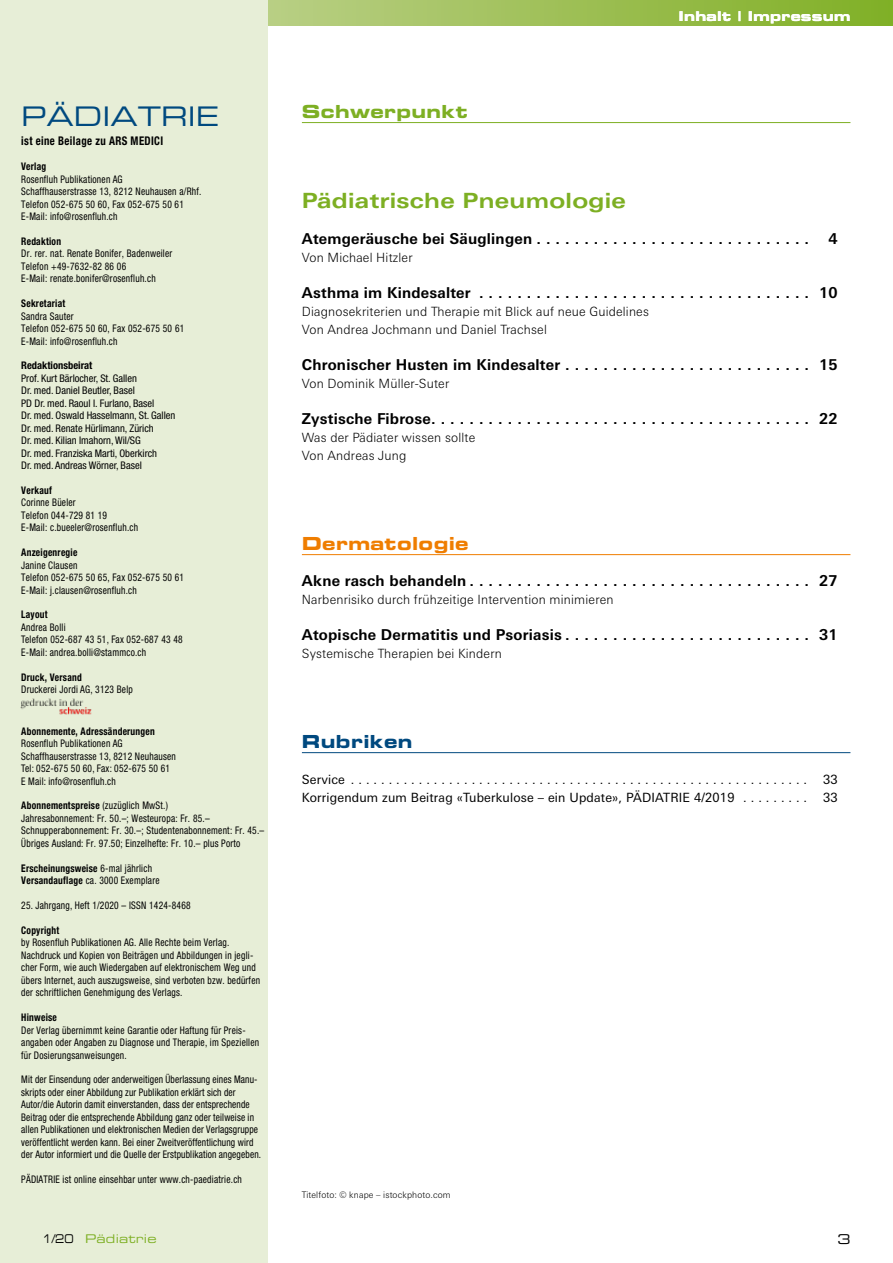
<style>
.page{position:relative;width:893px;height:1263px;background:#fff}
.page>*{position:absolute;margin:0;border:0;box-sizing:border-box;transform-origin:0 0}
.t1{font:27px "Eurostile Extended Two";color:#00497f}
.t2{font:700 21px "Linotype Univers Extd";letter-spacing:.015em;color:#7daf23}
.t3{font:18px "Eurostile Bold Extended Two";letter-spacing:.02em;color:#ef7d00}
.t4{font:18px "Eurostile Bold Extended Two";letter-spacing:.02em;color:#7daf23}
.t5{font:18px "Eurostile Bold Extended Two";letter-spacing:.02em;color:#00497f}
.t6{font:700 15px "Linotype Univers Basic";letter-spacing:.015em;color:#000}
.t7{font:13.5px "Eurostile Bold Extended Two";letter-spacing:.02em;color:#fff}
.t8{font:13.5px "Eurostile Extended Two";color:#000}
.t9{font:300 12.75px/18px "Linotype Univers Basic";letter-spacing:.015em;color:#000}
.t10{font:12.75px "Linotype Univers Basic";letter-spacing:.015em;color:#000}
.t11{font:700 condensed 12px "Helvetica Neue";letter-spacing:.035em;color:#000;scale:.9 1}
.t12{font:12px "Eurostile Extended Two";letter-spacing:.02em;color:#7daf23}
.t13{font:condensed 10.5px/12.5px "Helvetica Neue";letter-spacing:.025em;color:#000;scale:.9 1}
.t14{font:condensed 10.5px/12.5px "Helvetica Neue";color:#000}
.t15{font:700 condensed 10.5px "Helvetica Neue";letter-spacing:.025em;color:#000;scale:.9 1}
.t16{font:700 condensed 10.5px/12.5px "Helvetica Neue";letter-spacing:.025em;color:#000;scale:.9 1}
.t17{font:700 condensed 10.5px "Helvetica Neue";color:#000}
.t18{font:300 9px "Linotype Univers Basic";letter-spacing:.015em;color:#000}
.s1{font-weight:700}
.s2{font-weight:400}
.s3{color:#000}
</style>
<div class="page">
<svg style="left:268px;top:0;width:625px;height:26px;background:#9cbe54"></svg>
<div style="left:0;top:0;width:268px;height:1263px;background:#e7eed7"></div>
<hr style="left:302px;top:122px;width:548px;height:1px;background:#7daf23">
<hr style="left:302px;top:554px;width:548px;height:1px;background:#ef7d00">
<hr style="left:302px;top:752px;width:548px;height:1px;background:#00497f">
<img style="left:20px;top:698px;width:72px;height:17px">
<h1 class="t1" style="left:21px;top:98px;width:199px">PÄDIATRIE</h1>
<p class="t11" style="left:21px;top:134px;width:159px">ist eine Beilage zu ARS MEDICI</p>
<p class="t15" style="left:21px;top:160px;width:29px">Verlag</p>
<p class="t13" style="left:21px;top:173px;width:202px">Rosenfluh Publikationen AG<br>Schaffhauserstrasse 13, 8212 Neuhausen a/Rhf.<br>Telefon 052-675 50 60, Fax 052-675 50 61<br>E-Mail: info@rosenfluh.ch</p>
<p class="t15" style="left:21px;top:235px;width:46px">Redaktion</p>
<p class="t13" style="left:21px;top:247px;width:169px">Dr. rer. nat. Renate Bonifer, Badenweiler<br>Telefon +49-7632-82 86 06<br>E-Mail: renate.bonifer@rosenfluh.ch</p>
<p class="t15" style="left:21px;top:297px;width:50px">Sekretariat</p>
<p class="t13" style="left:21px;top:310px;width:183px">Sandra Sauter<br>Telefon 052-675 50 60, Fax 052-675 50 61<br>E-Mail: info@rosenfluh.ch</p>
<p class="t17" style="left:21px;top:359px;width:73px">Redaktionsbeirat</p>
<p class="t14" style="left:21px;top:372px;width:156px">Prof. Kurt Bärlocher, St. Gallen<br>Dr. med. Daniel Beutler, Basel<br>PD Dr. med. Raoul I. Furlano, Basel<br>Dr. med. Oswald Hasselmann, St. Gallen Dr. med. Renate Hürlimann, Zürich<br>Dr. med. Kilian Imahorn, Wil/SG<br>Dr. med. Franziska Marti, Oberkirch<br>Dr. med. Andreas Wörner, Basel</p>
<p class="t15" style="left:21px;top:484px;width:36px">Verkauf</p>
<p class="t13" style="left:21px;top:496px;width:131px">Corinne Büeler<br>Telefon 044-729 81 19<br>E-Mail: c.bueeler@rosenfluh.ch</p>
<p class="t15" style="left:21px;top:546px;width:64px">Anzeigenregie</p>
<p class="t13" style="left:21px;top:559px;width:182px">Janine Clausen<br>Telefon 052-675 50 65, Fax 052-675 50 61<br>E-Mail: j.clausen@rosenfluh.ch</p>
<p class="t15" style="left:21px;top:608px;width:31px">Layout</p>
<p class="t13" style="left:21px;top:621px;width:181px">Andrea Bolli<br>Telefon 052-687 43 51, Fax 052-687 43 48<br>E-Mail: andrea.bolli@stammco.ch</p>
<p class="t15" style="left:21px;top:671px;width:69px">Druck, Versand</p>
<p class="t13" style="left:21px;top:683px;width:126px">Druckerei Jordi AG, 3123 Belp</p>
<p class="t15" style="left:21px;top:725px;width:150px">Abonnemente, Adressänderungen</p>
<p class="t13" style="left:21px;top:737px;width:173px">Rosenfluh Publikationen AG Schaffhauserstrasse 13, 8212 Neuhausen Tel: 052-675 50 60, Fax: 052-675 50 61<br>E Mail: info@rosenfluh.ch</p>
<p class="t13" style="left:21px;top:799px;width:271px"><span class="s1">Abonnementspreise</span> (zuzüglich MwSt.)<br>Jahresabonnement: Fr. 50.–; Westeuropa: Fr. 85.– Schnupperabonnement: Fr. 30.–; Studentenabonnement: Fr. 45.– Übriges Ausland: Fr. 97.50; Einzelhefte: Fr. 10.– plus Porto</p>
<p class="t16" style="left:21px;top:861px;width:155px">Erscheinungsweise <span class="s2">6-mal jährlich<br></span>Versandauflage <span class="s2">ca. 3000 Exemplare</span></p>
<p class="t13" style="left:21px;top:899px;width:190px">25. Jahrgang, Heft 1/2020 – ISSN 1424-8468</p>
<p class="t15" style="left:21px;top:924px;width:44px">Copyright</p>
<p class="t13" style="left:21px;top:936px;width:267px">by Rosenfluh Publikationen AG. Alle Rechte beim Verlag.<br>Nachdruck und Kopien von Beiträgen und Abbildungen in jegli&shy;cher Form, wie auch Wiedergaben auf elektronischem Weg und übers Internet, auch auszugsweise, sind verboten bzw. bedürfen der schriftlichen Genehmigung des Verlags.</p>
<p class="t15" style="left:21px;top:1011px;width:41px">Hinweise</p>
<p class="t13" style="left:21px;top:1023px;width:266px">Der Verlag übernimmt keine Garantie oder Haftung für Preis&shy;angaben oder Angaben zu Diagnose und Therapie, im Speziellen für Dosierungsanweisungen.</p>
<p class="t13" style="left:21px;top:1073px;width:268px">Mit der Einsendung oder anderweitigen Überlassung eines Manu&shy;skripts oder einer Abbildung zur Publikation erklärt sich der Autor/die Autorin damit einverstanden, dass der entsprechende Beitrag oder die entsprechende Abbildung ganz oder teilweise in allen Publikationen und elektronischen Medien der Verlagsgruppe veröffentlicht werden kann. Bei einer Zweitveröffentlichung wird der Autor informiert und die Quelle der Erstpublikation angegeben.</p>
<p class="t13" style="left:21px;top:1173px;width:247px">PÄDIATRIE ist online einsehbar unter www.ch-paediatrie.ch</p>
<h3 class="t4" style="left:302px;top:99px;width:167px">Schwerpunkt</h3>
<p class="t7" style="left:678px;top:7px;width:174px">Inhalt | Impressum</p>
<h2 class="t2" style="left:302px;top:188px;width:325px">Pädiatrische Pneumologie</h2>
<h3 class="t6" style="left:302px;top:229px;width:499px">Atemgeräusche bei Säuglingen . . . . . . . . . . . . . . . . . . . . . . . . . . . .</h3>
<h3 class="t6" style="left:828px;top:229px;width:11px">4</h3>
<p class="t9" style="left:302px;top:248px;width:112px">Von Michael Hitzler</p>
<h3 class="t6" style="left:302px;top:283px;width:499px">Asthma im Kindesalter . . . . . . . . . . . . . . . . . . . . . . . . . . . . . . . . . .</h3>
<h3 class="t6" style="left:819px;top:283px;width:20px">10</h3>
<p class="t9" style="left:302px;top:302px;width:349px">Diagnosekriterien und Therapie mit Blick auf neue Guidelines<br>Von Andrea Jochmann und Daniel Trachsel</p>
<h3 class="t6" style="left:302px;top:355px;width:499px">Chronischer Husten im Kindesalter . . . . . . . . . . . . . . . . . . . . . . . . .</h3>
<h3 class="t6" style="left:819px;top:355px;width:20px">15</h3>
<p class="t9" style="left:302px;top:374px;width:149px">Von Dominik Müller-Suter</p>
<h3 class="t6" style="left:302px;top:409px;width:499px">Zystische Fibrose . . . . . . . . . . . . . . . . . . . . . . . . . . . . . . . . . . . . . . .</h3>
<h3 class="t6" style="left:819px;top:409px;width:20px">22</h3>
<p class="t9" style="left:302px;top:428px;width:175px">Was der Pädiater wissen sollte<br>Von Andreas Jung</p>
<h3 class="t3" style="left:302px;top:531px;width:168px">Dermatologie</h3>
<h3 class="t6" style="left:302px;top:571px;width:499px">Akne rasch behandeln . . . . . . . . . . . . . . . . . . . . . . . . . . . . . . . . . . .</h3>
<h3 class="t6" style="left:819px;top:571px;width:20px">27</h3>
<p class="t9" style="left:302px;top:590px;width:313px">Narbenrisiko durch frühzeitige Intervention minimieren</p>
<h3 class="t6" style="left:302px;top:625px;width:499px">Atopische Dermatitis und Psoriasis . . . . . . . . . . . . . . . . . . . . . . . . .</h3>
<h3 class="t6" style="left:819px;top:625px;width:20px">31</h3>
<p class="t9" style="left:302px;top:644px;width:201px">Systemische Therapien bei Kindern</p>
<h3 class="t5" style="left:302px;top:729px;width:112px">Rubriken</h3>
<p class="t10" style="left:302px;top:772px;width:507px">Service . . . . . . . . . . . . . . . . . . . . . . . . . . . . . . . . . . . . . . . . . . . . . . . . . . . . . . . . . . . . .</p>
<p class="t10" style="left:823px;top:772px;width:16px">33</p>
<p class="t10" style="left:302px;top:790px;width:507px">Korrigendum zum Beitrag «Tuberkulose – ein Update», PÄDIATRIE 4/2019 . . . . . . . . .</p>
<p class="t10" style="left:823px;top:790px;width:16px">33</p>
<p class="t18" style="left:302px;top:1189px;width:150px">Titelfoto: © knape – istockphoto.com</p>
<p class="t12" style="left:43px;top:1230px;width:116px"><span class="s3">1/20</span> Pädiatrie</p>
<p class="t8" style="left:837px;top:1230px;width:15px">3</p>
</div>
